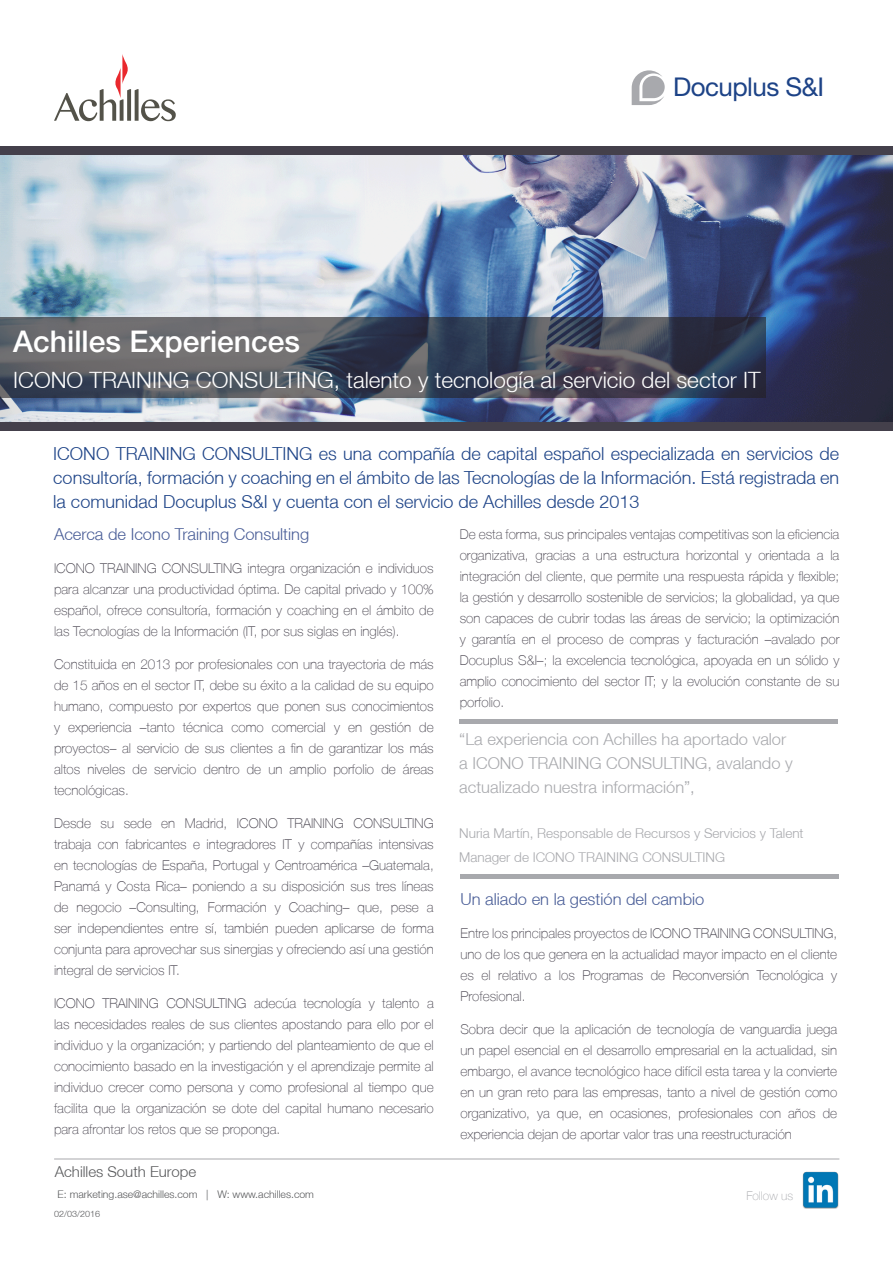
<style>
.page{position:relative;width:893px;height:1263px;background:#fff}
.page>*{position:absolute;margin:0;border:0;box-sizing:border-box;transform-origin:0 0}
.t1{font:500 30px "Helvetica Neue LT Std";color:#fff}
.t2{font:25.95px "Helvetica Neue";letter-spacing:-.02em;color:#1d4387}
.t3{font:300 22.5px "Helvetica Neue LT";color:#fff}
.body{font:300 18px/24px "Helvetica Neue LT";color:#1d4387;text-align:justify}
.t4{font:300 16.5px/24px "Helvetica Neue LT";color:#a8a9ad}
.body-2{font:300 16.5px "Helvetica Neue LT";color:#495d97}
.t5{font:300 15px "Helvetica Neue LT";color:#57585a}
.body-3{font:100 13.5px/21px "Helvetica Neue LT";color:#44404b;text-align:justify}
.t6{font:300 13.5px/24px "Helvetica Neue LT";color:#a8a9ad}
.t7{font:100 12px "Helvetica Neue LT";color:#a8a9ad}
.t8{font:300 10.5px "Helvetica Neue LT";color:#57585a}
.t9{font:300 9px "Helvetica Neue LT";color:#57585a}
</style>
<div class="page">
<img style="left:0;top:154px;width:893px;height:269px">
<div style="left:0;top:146px;width:893px;height:8px;background:#44404b"></div>
<div style="left:0;top:423px;width:893px;height:8px;background:#44404b"></div>
<hr style="left:54px;top:1159px;width:785px;height:1px;background:#a8a9ad">
<svg style="left:54px;top:54px;width:122px;height:67px"></svg>
<img style="left:802px;top:1172px;width:37px;height:37px">
<div style="left:459px;top:719px;width:379px;height:5px;background:#a8a9ad"></div>
<div style="left:460px;top:874px;width:379px;height:5px;background:#a8a9ad"></div>
<svg style="left:1px;top:317px;width:765px;height:81px;background:#4c505d"></svg>
<svg style="left:632px;top:70px;width:33px;height:35px"></svg>
<p class="t2" style="left:673px;top:72px;width:153px">Docuplus S&amp;I</p>
<p class="t1" style="left:13px;top:324px;width:288px">Achilles Experiences</p>
<p class="t3" style="left:13px;top:366px;width:749px">ICONO TRAINING CONSULTING, talento y tecnología al servicio del sector IT</p>
<p class="body" style="left:53px;top:441px;width:787px">ICONO TRAINING CONSULTING es una compañía de capital español especializada en servicios de consultoría, formación y coaching en el ámbito de las Tecnologías de la Información. Está registrada en la comunidad Docuplus S&amp;I y cuenta con el servicio de Achilles desde 2013</p>
<p class="body-2" style="left:54px;top:524px;width:257px">Acerca de Icono Training Consulting</p>
<p class="body-3" style="left:54px;top:558px;width:381px">ICONO TRAINING CONSULTING integra organización e individuos para alcanzar una productividad óptima. De capital privado y 100% español, ofrece consultoría, formación y coaching en el ámbito de las Tecnologías de la Información (IT, por sus siglas en inglés).</p>
<p class="body-3" style="left:54px;top:654px;width:381px">Constituida en 2013 por profesionales con una trayectoria de más de 15 años en el sector IT, debe su éxito a la calidad de su equipo humano, compuesto por expertos que ponen sus conocimientos y experiencia –tanto técnica como comercial y en gestión de proyectos– al servicio de sus clientes a fin de garantizar los más altos niveles de servicio dentro de un amplio porfolio de áreas tecnológicas.</p>
<p class="body-3" style="left:54px;top:813px;width:381px">Desde su sede en Madrid, ICONO TRAINING CONSULTING trabaja con fabricantes e integradores IT y compañías intensivas en tecnologías de España, Portugal y Centroamérica –Guatemala, Panamá y Costa Rica– poniendo a su disposición sus tres líneas de negocio –Consulting, Formación y Coaching– que, pese a ser independientes entre sí, también pueden aplicarse de forma conjunta para aprovechar sus sinergias y ofreciendo así una gestión integral de servicios IT.</p>
<p class="body-3" style="left:54px;top:993px;width:381px">ICONO TRAINING CONSULTING adecúa tecnología y talento a las necesidades reales de sus clientes apostando para ello por el individuo y la organización; y partiendo del planteamiento de que el conocimiento basado en la investigación y el aprendizaje permite al individuo crecer como persona y como profesional al tiempo que facilita que la organización se dote del capital humano necesario para afrontar los retos que se proponga.</p>
<p class="body-3" style="left:460px;top:524px;width:381px">De esta forma, sus principales ventajas competitivas son la eficiencia organizativa, gracias a una estructura horizontal y orientada a la integración del cliente, que permite una respuesta rápida y flexible; la gestión y desarrollo sostenible de servicios; la globalidad, ya que son capaces de cubrir todas las áreas de servicio; la optimización y garantía en el proceso de compras y facturación –avalado por Docuplus S&amp;I–; la excelencia tecnológica, apoyada en un sólido y amplio conocimiento del sector IT; y la evolución constante de su porfolio.</p>
<p class="t4" style="left:459px;top:727px;width:335px">“La experiencia con Achilles ha aportado valor a ICONO TRAINING CONSULTING, avalando y actualizado nuestra información”,</p>
<p class="t6" style="left:459px;top:821px;width:346px">Nuria Martín, Responsable de Recursos y Servicios y Talent<br>Manager de ICONO TRAINING CONSULTING</p>
<p class="body-2" style="left:460px;top:889px;width:245px">Un aliado en la gestión del cambio</p>
<p class="body-3" style="left:460px;top:922px;width:378px">Entre los principales proyectos de ICONO TRAINING CONSULTING, uno de los que genera en la actualidad mayor impacto en el cliente es el relativo a los Programas de Reconversión Tecnológica y Profesional.</p>
<p class="body-3" style="left:460px;top:1018px;width:378px">Sobra decir que la aplicación de tecnología de vanguardia juega un papel esencial en el desarrollo empresarial en la actualidad, sin embargo, el avance tecnológico hace difícil esta tarea y la convierte en un gran reto para las empresas, tanto a nivel de gestión como organizativo, ya que, en ocasiones, profesionales con años de experiencia dejan de aportar valor tras una reestructuración</p>
<p class="t5" style="left:55px;top:1163px;width:143px">Achilles South Europe</p>
<p class="t8" style="left:58px;top:1188px;width:258px">E: marketing.ase@achilles.com | W: www.achilles.com</p>
<p class="t7" style="left:746px;top:1189px;width:48px">Follow us</p>
<p class="t9" style="left:54px;top:1208px;width:48px">02/03/2016</p>
</div>
